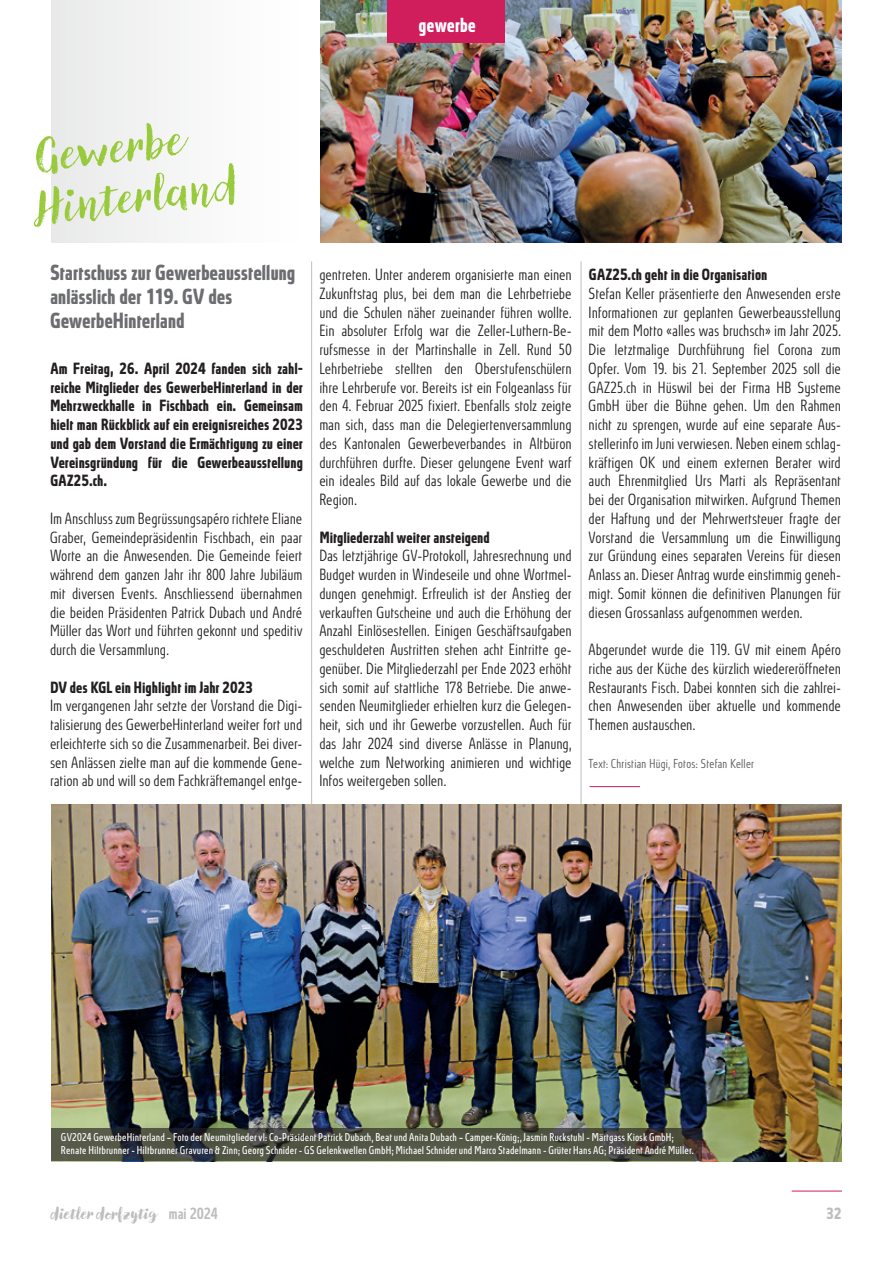
<style>
.page{position:relative;width:893px;height:1263px;background:#fff}
.page>*{position:absolute;margin:0;border:0;box-sizing:border-box;transform-origin:0 0}
.t1{font:48px "Canvas Script";color:#99ca3b}
.t2{font:700 20.25px "Absolut Standard Cond";letter-spacing:.02em;color:#6c6d70}
.t3{font:700 18.75px "Absolut Standard Cond";letter-spacing:.03em;color:#fff}
.t4{font:800 16.5px "Canvas Script";letter-spacing:-.005em;color:#bcbdc0}
.t5{font:300 15px/18.8px "Absolut Standard Cond";color:#231f20;text-align:justify}
.t6{font:700 15px/18.8px "Absolut Standard Cond";letter-spacing:.025em;color:#231f20;text-align:justify}
.t7{font:700 15px "Absolut Standard Cond";color:#bcbdc0}
.t8{font:300 12px "Absolut Standard Cond";letter-spacing:.005em;color:#57585a}
.t9{font:10.5px/13.5px "Absolut Standard Cond";letter-spacing:.015em;color:#fff}
.s1{font-family:"Absolut Standard Cond";font-weight:500;font-size:15px}
</style>
<div class="page">
<div style="left:51px;top:0;width:252px;height:242px;background:#f5f5f6"></div>
<hr style="left:792px;top:1191px;width:50px;height:1px;background:#d01d5c">
<hr style="left:590px;top:786px;width:50px;height:1px;background:#d01d5c">
<hr style="left:311px;top:261px;width:1px;height:900px;background:#bcbdc0">
<hr style="left:581px;top:261px;width:1px;height:900px;background:#bcbdc0">
<img style="left:320px;top:0;width:522px;height:243px">
<img style="left:51px;top:804px;width:791px;height:357px">
<svg style="left:51px;top:1128px;width:651px;height:33px;background:#4a4d40"></svg>
<div style="left:388px;top:0;width:117px;height:43px;background:#d01d5c"></div>
<p class="t3" style="left:420px;top:13px;width:58px">gewerbe</p>
<p class="t1" style="left:32px;top:126px;width:151px;rotate:-7deg">Gewerbe</p>
<p class="t1" style="left:30px;top:178px;width:210px;rotate:-7deg">Hinterland</p>
<p class="t2" style="left:51px;top:260px;width:246px">Startschuss zur Gewerbeausstellung</p>
<p class="t2" style="left:51px;top:284px;width:183px">anlässlich der 119. GV des</p>
<p class="t2" style="left:51px;top:308px;width:136px">GewerbeHinterland</p>
<p class="t6" style="left:51px;top:359px;width:254px">Am Freitag, 26. April 2024 fanden sich zahl&shy;reiche Mitglieder des GewerbeHinterland in der Mehrzweckhalle in Fischbach ein. Gemeinsam hielt man Rückblick auf ein ereignisreiches 2023 und gab dem Vorstand die Ermächtigung zu einer Vereinsgründung für die Gewerbeausstellung GAZ25.ch.</p>
<p class="t5" style="left:51px;top:509px;width:254px">Im Anschluss zum Begrüssungsapéro richtete Eliane Graber, Gemeindepräsidentin Fischbach, ein paar Worte an die Anwesenden. Die Gemeinde feiert während dem ganzen Jahr ihr 800 Jahre Jubiläum mit diversen Events. Anschliessend übernahmen die beiden Präsidenten Patrick Dubach und André Müller das Wort und führten gekonnt und speditiv durch die Versammlung.</p>
<p class="t6" style="left:51px;top:678px;width:204px">DV des KGL ein Highlight im Jahr 2023</p>
<p class="t5" style="left:51px;top:696px;width:254px">Im vergangenen Jahr setzte der Vorstand die Digi&shy;talisierung des GewerbeHinterland weiter fort und erleichterte sich so die Zusammenarbeit. Bei diver&shy;sen Anlässen zielte man auf die kommende Gene&shy;ration ab und will so dem Fachkräftemangel entge-</p>
<p class="t5" style="left:320px;top:265px;width:254px">gentreten. Unter anderem organisierte man einen Zukunftstag plus, bei dem man die Lehrbetriebe und die Schulen näher zueinander führen wollte.<br>Ein absoluter Erfolg war die Zeller-Luthern-Be&shy;rufsmesse in der Martinshalle in Zell. Rund 50<br>Lehrbetriebe stellten den Oberstufenschülern ihre Lehrberufe vor. Bereits ist ein Folgeanlass für den 4. Februar 2025 fixiert. Ebenfalls stolz zeigte man sich, dass man die Delegiertenversammlung des Kantonalen Gewerbeverbandes in Altbüron durchführen durfte. Dieser gelungene Event warf ein ideales Bild auf das lokale Gewerbe und die Region.</p>
<p class="t6" style="left:320px;top:528px;width:171px">Mitgliederzahl weiter ansteigend</p>
<p class="t5" style="left:320px;top:546px;width:254px">Das letztjährige GV-Protokoll, Jahresrechnung und Budget wurden in Windeseile und ohne Wortmel&shy;dungen genehmigt. Erfreulich ist der Anstieg der verkauften Gutscheine und auch die Erhöhung der Anzahl Einlösestellen. Einigen Geschäftsaufgaben geschuldeten Austritten stehen acht Eintritte ge&shy;genüber. Die Mitgliederzahl per Ende 2023 erhöht sich somit auf stattliche 178 Betriebe. Die anwe&shy;senden Neumitglieder erhielten kurz die Gelegen&shy;heit, sich und ihr Gewerbe vorzustellen. Auch für das Jahr 2024 sind diverse Anlässe in Planung, welche zum Networking animieren und wichtige Infos weitergeben sollen.</p>
<p class="t6" style="left:590px;top:265px;width:179px">GAZ25.ch geht in die Organisation</p>
<p class="t5" style="left:590px;top:284px;width:254px">Stefan Keller präsentierte den Anwesenden erste Informationen zur geplanten Gewerbeausstellung mit dem Motto «alles was bruchsch» im Jahr 2025.<br>Die letztmalige Durchführung fiel Corona zum Opfer. Vom 19. bis 21. September 2025 soll die GAZ25.ch in Hüswil bei der Firma HB Systeme GmbH über die Bühne gehen. Um den Rahmen nicht zu sprengen, wurde auf eine separate Aus&shy;stellerinfo im Juni verwiesen. Neben einem schlag&shy;kräftigen OK und einem externen Berater wird auch Ehrenmitglied Urs Marti als Repräsentant bei der Organisation mitwirken. Aufgrund Themen der Haftung und der Mehrwertsteuer fragte der Vorstand die Versammlung um die Einwilligung zur Gründung eines separaten Vereins für diesen Anlass an. Dieser Antrag wurde einstimmig geneh&shy;migt. Somit können die definitiven Planungen für diesen Grossanlass aufgenommen werden.</p>
<p class="t5" style="left:590px;top:640px;width:254px">Abgerundet wurde die 119. GV mit einem Apéro riche aus der Küche des kürzlich wiedereröffneten Restaurants Fisch. Dabei konnten sich die zahlrei&shy;chen Anwesenden über aktuelle und kommende Themen austauschen.</p>
<p class="t8" style="left:590px;top:755px;width:167px">Text: Christian Hügi, Fotos: Stefan Keller</p>
<p class="t9" style="left:62px;top:1130px;width:12px">GV</p>
<p class="t9" style="left:62px;top:1130px;width:634px;text-indent:33px">GewerbeHinterland – Foto der Neumitglieder vl: Co-Präsident Patrick Dubach, Beat und Anita Dubach – Camper-König;, Jasmin Ruckstuhl- Märtgass Kiosk GmbH;<br>Renate Hiltbrunner - Hiltbrunner Gravuren &amp; Zinn; Georg Schnider - GS Gelenkwellen GmbH; Michael Schnider und Marco Stadelmann - Grüter Hans AG; Präsident André Müller.</p>
<p class="t4" style="left:51px;top:1203px;width:169px">dietler dorfzytig <span class="s1">mai 2024</span></p>
<p class="t7" style="left:827px;top:1204px;width:16px">32</p>
</div>
